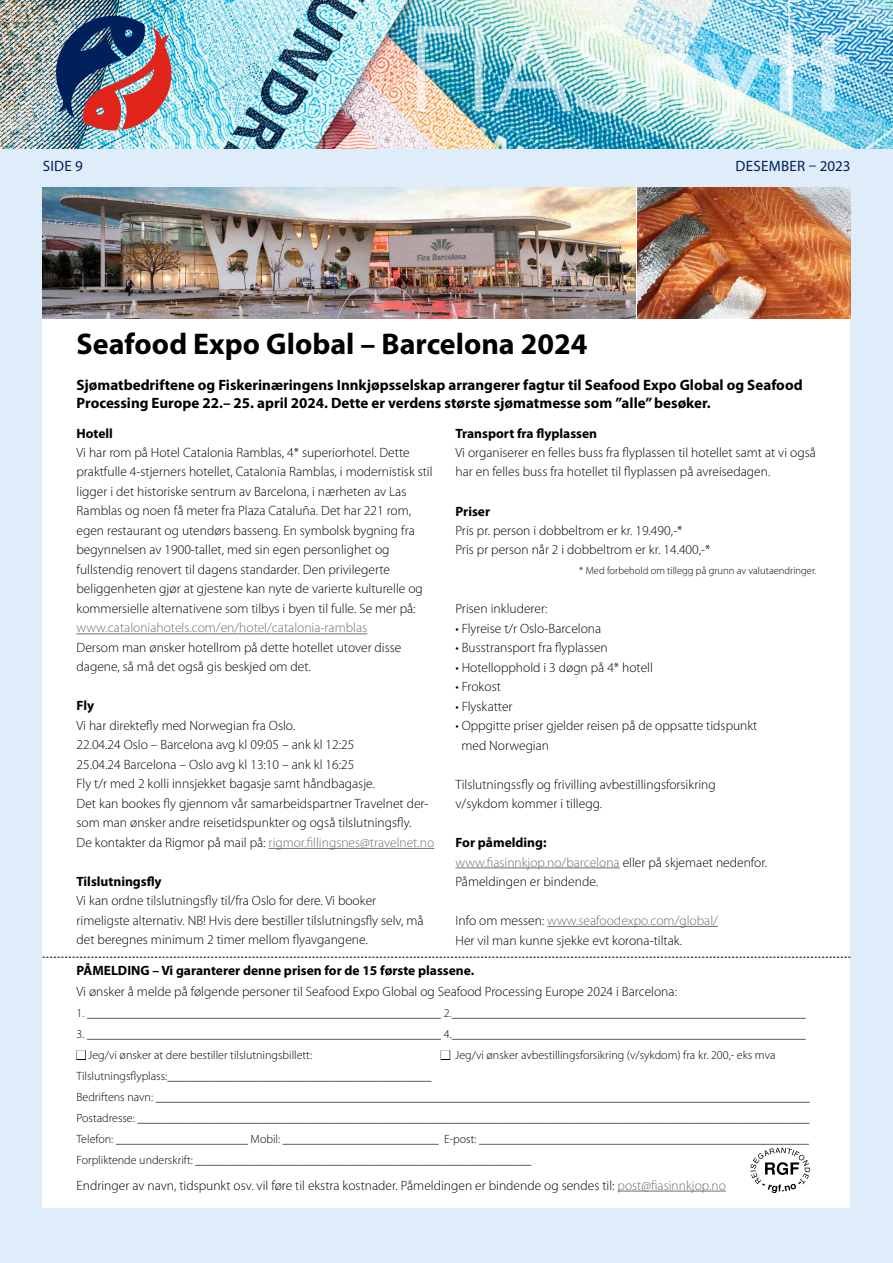
<style>
.page{position:relative;width:893px;height:1263px;background:#dfedfa}
.page>*{position:absolute;margin:0;border:0;box-sizing:border-box;transform-origin:0 0}
.t1{font:700 30px "Myriad Pro";color:#000}
.t2{font:700 15px/18px "Myriad Pro";color:#000}
.t3{font:15px "Myriad Pro";letter-spacing:.02em;color:#00205c}
.t4{font:300 13.5px/19.5px "Myriad Pro";color:#000}
.t5{font:700 13.5px "Myriad Pro";color:#000}
.t6{font:300 13.5px "Myriad Pro";color:#706f6f}
.t7{font:300 12px/21px "Myriad Pro";color:#000}
.t8{font:300 10.5px "Myriad Pro";color:#000}
.s1{color:#706f6f}
.s2{font-weight:700}
.s3{font-family:"Monotype Sorts";font-weight:400}
</style>
<div class="page">
<img style="left:0;top:0;width:893px;height:149px">
<img style="left:417px;top:24px;width:432px;height:116px">
<img style="left:50px;top:11px;width:124px;height:120px">
<div style="left:43px;top:187px;width:807px;height:1021px;background:#fff"></div>
<hr style="left:77px;top:633px;width:290px;height:1px;background:#706f6f">
<hr style="left:269px;top:848px;width:165px;height:1px;background:#706f6f">
<hr style="left:455px;top:867px;width:165px;height:1px;background:#706f6f">
<hr style="left:547px;top:926px;width:171px;height:1px;background:#706f6f">
<img style="left:43px;top:187px;width:593px;height:132px">
<img style="left:638px;top:187px;width:212px;height:132px">
<svg style="left:750px;top:1147px;width:60px;height:46px"></svg>
<svg style="left:43px;top:957px;width:807px;height:1px"></svg>
<hr style="left:618px;top:1191px;width:108px;height:1px;background:#706f6f">
<p class="t3" style="left:43px;top:156px;width:42px">SIDE 9</p>
<p class="t3" style="left:735px;top:156px;width:116px">DESEMBER – 2023</p>
<h1 class="t1" style="left:77px;top:324px;width:512px">Seafood Expo Global – Barcelona 2024</h1>
<p class="t2" style="left:77px;top:376px;width:728px">Sjømatbedriftene og Fiskerinæringens Innkjøpsselskap arrangerer fagtur til Seafood Expo Global og Seafood<br>Processing Europe 22.– 25. april 2024. Dette er verdens største sjømatmesse som ”alle” besøker.</p>
<p class="t5" style="left:77px;top:424px;width:38px">Hotell</p>
<p class="t4" style="left:77px;top:443px;width:358px">Vi har rom på Hotel Catalonia Ramblas, 4* superiorhotel. Dette praktfulle 4-stjerners hotellet, Catalonia Ramblas, i modernistisk stil ligger i det historiske sentrum av Barcelona, i nærheten av Las Ramblas og noen få meter fra Plaza Cataluña. Det har 221 rom, egen restaurant og utendørs basseng. En symbolsk bygning fra begynnelsen av 1900-tallet, med sin egen personlighet og fullstendig renovert til dagens standarder. Den privilegerte beliggenheten gjør at gjestene kan nyte de varierte kulturelle og kommersielle alternativene som tilbys i byen til fulle. Se mer på:</p>
<p class="t6" style="left:77px;top:620px;width:292px">www.cataloniahotels.com/en/hotel/catalonia-ramblas</p>
<p class="t4" style="left:77px;top:638px;width:326px">Dersom man ønsker hotellrom på dette hotellet utover disse dagene, så må det også gis beskjed om det.</p>
<p class="t5" style="left:77px;top:697px;width:19px">Fly</p>
<p class="t4" style="left:77px;top:715px;width:359px">Vi har direktefly med Norwegian fra Oslo.<br>22.04.24 Oslo – Barcelona avg kl 09:05 – ank kl 12:25<br>25.04.24 Barcelona – Oslo avg kl 13:10 – ank kl 16:25<br>Fly t/r med 2 kolli innsjekket bagasje samt håndbagasje.<br>Det kan bookes fly gjennom vår samarbeidspartner Travelnet der&shy;som man ønsker andre reisetidspunkter og også tilslutningsfly.<br>De kontakter da Rigmor på mail på: <span class="s1">rigmor.fillingsnes@travelnet.no</span></p>
<p class="t5" style="left:77px;top:872px;width:87px">Tilslutningsfly</p>
<p class="t4" style="left:77px;top:891px;width:349px">Vi kan ordne tilslutningsfly til/fra Oslo for dere. Vi booker rimeligste alternativ. NB! Hvis dere bestiller tilslutningsfly selv, må det beregnes minimum 2 timer mellom flyavgangene.</p>
<p class="t5" style="left:455px;top:424px;width:143px">Transport fra flyplassen</p>
<p class="t4" style="left:455px;top:443px;width:362px">Vi organiserer en felles buss fra flyplassen til hotellet samt at vi også har en felles buss fra hotellet til flyplassen på avreisedagen.</p>
<p class="t5" style="left:455px;top:502px;width:36px">Priser</p>
<p class="t4" style="left:455px;top:521px;width:256px">Pris pr. person i dobbeltrom er kr. 19.490,-*<br>Pris pr person når 2 i dobbeltrom er kr. 14.400,-*</p>
<p class="t8" style="left:579px;top:564px;width:239px">* Med forbehold om tillegg på grunn av valutaendringer.</p>
<p class="t4" style="left:455px;top:599px;width:94px">Prisen inkluderer:</p>
<p class="t4" style="left:455px;top:618px;width:147px">• Flyreise t/r Oslo-Barcelona</p>
<p class="t4" style="left:455px;top:638px;width:154px">• Busstransport fra flyplassen</p>
<p class="t4" style="left:455px;top:657px;width:199px">• Hotellopphold i 3 døgn på 4* hotell</p>
<p class="t4" style="left:455px;top:677px;width:47px">• Frokost</p>
<p class="t4" style="left:455px;top:696px;width:59px">• Flyskatter</p>
<p class="t4" style="left:461px;top:716px;width:297px;text-indent:-6px">• Oppgitte priser gjelder reisen på de oppsatte tidspunkt med Norwegian</p>
<p class="t4" style="left:455px;top:774px;width:262px">Tilslutningssfly og frivilling avbestillingsforsikring v/sykdom kommer i tillegg.</p>
<p class="t4" style="left:455px;top:833px;width:313px"><span class="s2">For påmelding:<br></span><span class="s1">www.fiasinnkjop.no/barcelona</span> eller på skjemaet nedenfor.<br>Påmeldingen er bindende.</p>
<p class="t4" style="left:455px;top:911px;width:264px">Info om messen: <span class="s1">www.seafoodexpo.com/global/<br></span>Her vil man kunne sjekke evt korona-tiltak.</p>
<p class="t5" style="left:77px;top:962px;width:399px">PÅMELDING – Vi garanterer denne prisen for de 15 første plassene.</p>
<p class="t4" style="left:77px;top:982px;width:602px">Vi ønsker å melde på følgende personer til Seafood Expo Global og Seafood Processing Europe 2024 i Barcelona:</p>
<p class="t7" style="left:77px;top:1003px;width:731px">1. ___________________________________________________________ 2.___________________________________________________________</p>
<p class="t7" style="left:77px;top:1024px;width:731px">3. ___________________________________________________________ 4.___________________________________________________________ <span class="s3">n</span> Jeg/vi ønsker at dere bestiller tilslutningsbillett:</p>
<p class="t7" style="left:441px;top:1045px;width:336px"><span class="s3">n</span> Jeg/vi ønsker avbestillingsforsikring (v/sykdom) fra kr. 200,- eks mva</p>
<p class="t7" style="left:77px;top:1066px;width:735px">Tilslutningsflyplass:____________________________________________<br>Bedriftens navn: _____________________________________________________________________________________________________________ Postadresse: ________________________________________________________________________________________________________________ Telefon: ______________________ Mobil: __________________________ E-post: _______________________________________________________ Forpliktende underskrift: ________________________________________________________</p>
<p class="t4" style="left:77px;top:1175px;width:651px">Endringer av navn, tidspunkt osv. vil føre til ekstra kostnader. Påmeldingen er bindende og sendes til: <span class="s1">post@fiasinnkjop.no</span></p>
</div>
